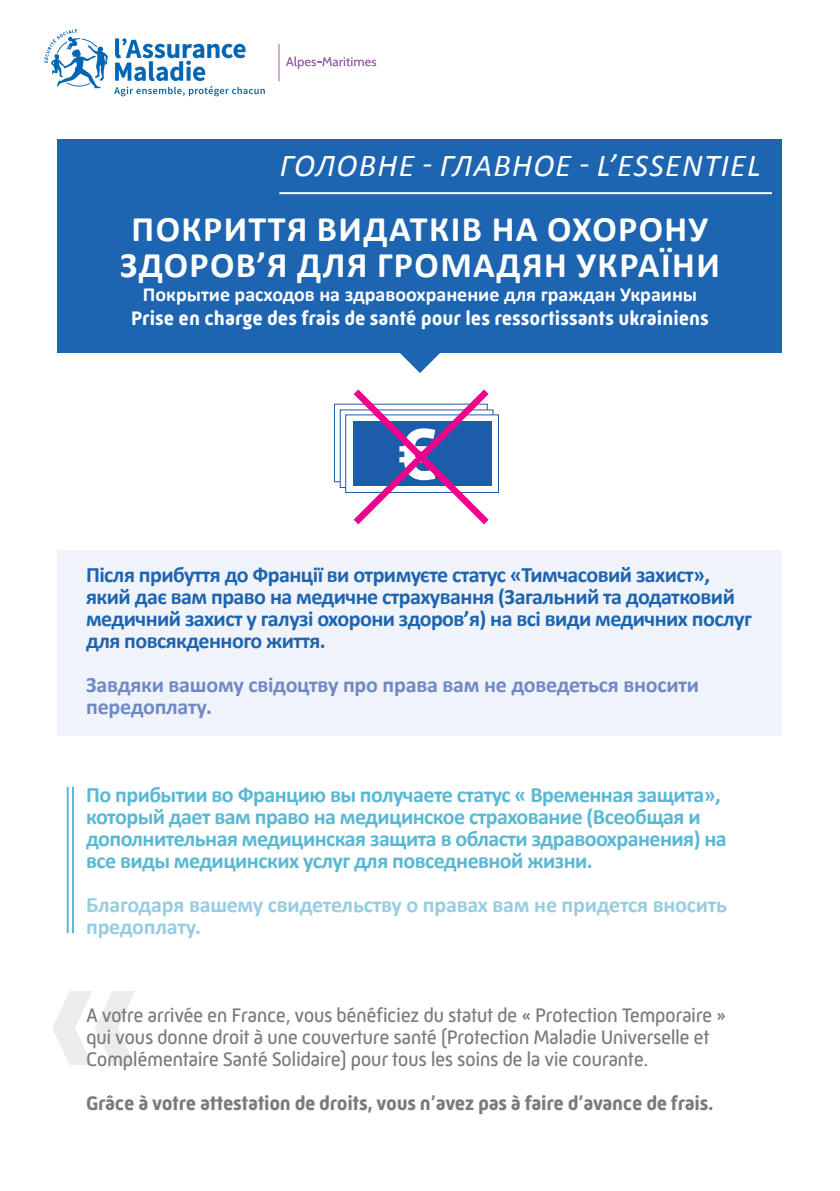
<style>
.page{position:relative;width:840px;height:1191px;background:#fff}
.page>*{position:absolute;margin:0;border:0;box-sizing:border-box;transform-origin:0 0}
.t1{font:700 144px "Rockwell";color:#ececee}
.t2{font:700 36px/36px "Calibri";letter-spacing:.04em;color:#fff;text-align:center}
.t3{font:italic 32px "Calibri";letter-spacing:.04em;color:#fff}
.t4{font:700 22px/22px "Calibri";letter-spacing:-.025em;color:#59b8d3}
.t5{font:700 22px/22px "Calibri";letter-spacing:-.025em;color:#1d64b1}
.t6{font:700 22px/22px "Calibri";letter-spacing:-.01em;color:#96cde1}
.t7{font:700 22px/22px "Calibri";letter-spacing:-.01em;color:#6e89c5}
.t8{font:20px/22px "Mic 32 New";letter-spacing:-.025em;color:#787a7d}
.t9{font:700 20px "Mic 32 New";letter-spacing:-.015em;color:#787a7d}
.t10{font:700 20px "Mic 32 New";color:#fff}
.t11{font:700 20px "Calibri";color:#fff}
</style>
<div class="page">
<div style="left:58px;top:550px;width:723px;height:185px;background:#f0f3f9"></div>
<svg style="left:114px;top:38px;width:151px;height:58px"></svg>
<svg style="left:44px;top:29px;width:64px;height:59px"></svg>
<hr style="left:278px;top:44px;width:1px;height:37px;background:#9c64a9">
<svg style="left:286px;top:56px;width:90px;height:13px"></svg>
<div style="left:58px;top:140px;width:723px;height:213px;background:#1d64b1"></div>
<svg style="left:400px;top:353px;width:40px;height:20px"></svg>
<hr style="left:279px;top:192px;width:492px;height:2px;background:#fff">
<div style="left:345px;top:414px;width:153px;height:79px;border:1px solid #1c5ca8"></div>
<div style="left:352px;top:421px;width:139px;height:65px;background:#1c5ca8"></div>
<svg style="left:353px;top:389px;width:135px;height:135px"></svg>
<hr style="left:67px;top:787px;width:2px;height:146px;background:#59b8d3">
<hr style="left:72px;top:787px;width:2px;height:146px;background:#59b8d3">
<p class="t3" style="left:280px;top:146px;width:482px">ГОЛОВНЕ - ГЛАВНОЕ - L’ESSENTIEL</p>
<p class="t2" style="left:120px;top:210px;width:601px">ПОКРИТТЯ ВИДАТКІВ НА ОХОРОНУ<br>ЗДОРОВ’Я ДЛЯ ГРОМАДЯН УКРАЇНИ</p>
<p class="t11" style="left:143px;top:280px;width:555px">Покрытие расходов на здравоохранение для граждан Украины</p>
<p class="t10" style="left:131px;top:307px;width:579px">Prise en charge des frais de santé pour les ressortissants ukrainiens</p>
<p class="t5" style="left:86px;top:562px;width:666px">Після прибуття до Франції ви отримуєте статус «Тимчасовий захист», який дає вам право на медичне страхування (Загальний та додатковий медичний захист у галузі охорони здоров’я) на всі види медичних послуг для повсякденного життя.</p>
<p class="t7" style="left:86px;top:672px;width:614px">Завдяки вашому свідоцтву про права вам не доведеться вносити передоплату.</p>
<p class="t4" style="left:86px;top:782px;width:641px">По прибытии во Францию вы получаете статус « Временная защита», который дает вам право на медицинское страхование (Всеобщая и дополнительная медицинская защита в области здравоохранения) на все виды медицинских услуг для повседневной жизни.</p>
<p class="t6" style="left:86px;top:892px;width:642px">Благодаря вашему свидетельству о правах вам не придется вносить предоплату.</p>
<p class="t1" style="left:51px;top:919px;width:86px">«</p>
<p class="t8" style="left:86px;top:1003px;width:641px">A votre arrivée en France, vous bénéficiez du statut de « Protection Temporaire » qui vous donne droit à une couverture santé (Protection Maladie Universelle et<br>Complémentaire Santé Solidaire) pour tous les soins de la vie courante.</p>
<p class="t9" style="left:86px;top:1091px;width:628px">Grâce à votre attestation de droits, vous n’avez pas à faire d’avance de frais.</p>
</div>
